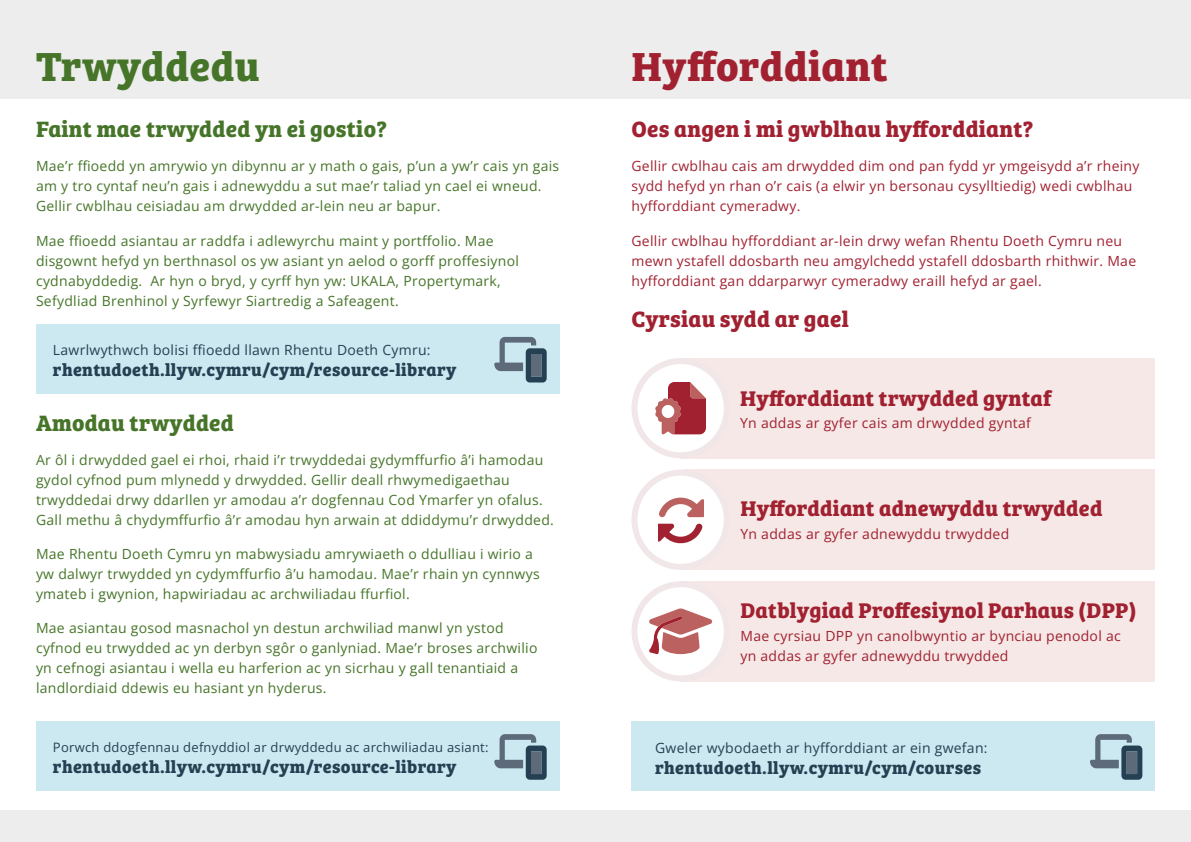
<style>
.page{position:relative;width:1191px;height:842px;background:#fff}
.page>*{position:absolute;margin:0;border:0;box-sizing:border-box;transform-origin:0 0}
.t1{font:700 42px "Bree Serif";letter-spacing:.01em;color:#a12131}
.t2{font:700 42px "Bree Serif";letter-spacing:.01em;color:#467529}
.t3{font:700 23px "Bree Serif";letter-spacing:.01em;color:#a12131}
.t4{font:700 23px "Bree Serif";letter-spacing:.01em;color:#467529}
.t5{font:700 22px "Bree Serif";letter-spacing:.01em;color:#a12131}
.t6{font:700 18px "Bree Serif";letter-spacing:.02em;color:#254052}
.t7{font:14px/20px "Open Sans";letter-spacing:.02em;color:#467529}
.t8{font:14px/20px "Open Sans";letter-spacing:.02em;color:#a12131}
.t9{font:14px "Open Sans";letter-spacing:.02em;color:#254052}
.t10{font:13px "Open Sans";letter-spacing:.02em;color:#254052}
</style>
<div class="page">
<div style="left:631px;top:722px;width:524px;height:69px;background:#cce9f2"></div>
<svg style="left:1090px;top:734px;width:52px;height:46px"></svg>
<div style="left:0;top:0;width:1191px;height:99px;background:#ededed"></div>
<div style="left:0;top:811px;width:1191px;height:31px;background:#ededed"></div>
<div style="left:36px;top:722px;width:523px;height:69px;background:#cce9f2"></div>
<svg style="left:494px;top:734px;width:52px;height:46px"></svg>
<div style="left:680px;top:358px;width:475px;height:100px;background:#f5e8e6"></div>
<div style="left:634px;top:361px;width:93px;height:94px;background:#fff;border-radius:50%"></div>
<div style="left:631px;top:358px;width:99px;height:100px;border:6px solid #f2e7e8;border-radius:50%"></div>
<svg style="left:655px;top:382px;width:51px;height:52px"></svg>
<div style="left:683px;top:470px;width:472px;height:100px;background:#f5e8e6"></div>
<div style="left:634px;top:473px;width:93px;height:94px;background:#fff;border-radius:50%"></div>
<div style="left:631px;top:470px;width:99px;height:100px;border:6px solid #f2e7e8;border-radius:50%"></div>
<svg style="left:658px;top:523px;width:45px;height:20px"></svg>
<svg style="left:659px;top:498px;width:44px;height:19px"></svg>
<div style="left:680px;top:581px;width:475px;height:100px;background:#f5e8e6"></div>
<div style="left:634px;top:584px;width:93px;height:94px;background:#fff;border-radius:50%"></div>
<div style="left:631px;top:581px;width:99px;height:100px;border:6px solid #f2e7e8;border-radius:50%"></div>
<svg style="left:649px;top:608px;width:63px;height:46px"></svg>
<div style="left:36px;top:324px;width:523px;height:70px;background:#cce9f2"></div>
<svg style="left:494px;top:336px;width:52px;height:46px"></svg>
<h1 class="t2" style="left:36px;top:34px;width:225px">Trwyddedu</h1>
<h2 class="t4" style="left:36px;top:111px;width:352px">Faint mae trwydded yn ei gostio?</h2>
<p class="t7" style="left:36px;top:156px;width:525px">Mae’r ffioedd yn amrywio yn dibynnu ar y math o gais, p’un a yw’r cais yn gais am y tro cyntaf neu’n gais i adnewyddu a sut mae’r taliad yn cael ei wneud.<br>Gellir cwblhau ceisiadau am drwydded ar-lein neu ar bapur.</p>
<p class="t7" style="left:36px;top:230px;width:484px">Mae ffioedd asiantau ar raddfa i adlewyrchu maint y portffolio. Mae disgownt hefyd yn berthnasol os yw asiant yn aelod o gorff proffesiynol cydnabyddedig. Ar hyn o bryd, y cyrff hyn yw: UKALA, Propertymark, Sefydliad Brenhinol y Syrfewyr Siartredig a Safeagent.</p>
<p class="t9" style="left:53px;top:340px;width:379px">Lawrlwythwch bolisi ffioedd llawn Rhentu Doeth Cymru:</p>
<p class="t6" style="left:53px;top:356px;width:405px">rhentudoeth.llyw.cymru/cym/resource-library</p>
<h2 class="t4" style="left:36px;top:405px;width:199px">Amodau trwydded</h2>
<p class="t7" style="left:36px;top:449px;width:519px">Ar ôl i drwydded gael ei rhoi, rhaid i’r trwyddedai gydymffurfio â’i hamodau gydol cyfnod pum mlynedd y drwydded. Gellir deall rhwymedigaethau trwyddedai drwy ddarllen yr amodau a’r dogfennau Cod Ymarfer yn ofalus.<br>Gall methu â chydymffurfio â’r amodau hyn arwain at ddiddymu’r drwydded.</p>
<p class="t7" style="left:36px;top:544px;width:505px">Mae Rhentu Doeth Cymru yn mabwysiadu amrywiaeth o ddulliau i wirio a yw dalwyr trwydded yn cydymffurfio â’u hamodau. Mae’r rhain yn cynnwys ymateb i gwynion, hapwiriadau ac archwiliadau ffurfiol.</p>
<p class="t7" style="left:36px;top:618px;width:503px">Mae asiantau gosod masnachol yn destun archwiliad manwl yn ystod cyfnod eu trwydded ac yn derbyn sgôr o ganlyniad. Mae’r broses archwilio yn cefnogi asiantau i wella eu harferion ac yn sicrhau y gall tenantiaid a landlordiaid ddewis eu hasiant yn hyderus.</p>
<p class="t10" style="left:53px;top:739px;width:437px">Porwch ddogfennau defnyddiol ar drwyddedu ac archwiliadau asiant:</p>
<p class="t6" style="left:53px;top:753px;width:405px">rhentudoeth.llyw.cymru/cym/resource-library</p>
<h1 class="t1" style="left:631px;top:34px;width:258px">Hyfforddiant</h1>
<h2 class="t3" style="left:631px;top:111px;width:403px">Oes angen i mi gwblhau hyfforddiant?</h2>
<p class="t8" style="left:631px;top:156px;width:509px">Gellir cwblhau cais am drwydded dim ond pan fydd yr ymgeisydd a’r rheiny sydd hefyd yn rhan o’r cais (a elwir yn bersonau cysylltiedig) wedi cwblhau hyfforddiant cymeradwy.</p>
<p class="t8" style="left:631px;top:230px;width:506px">Gellir cwblhau hyfforddiant ar-lein drwy wefan Rhentu Doeth Cymru neu mewn ystafell ddosbarth neu amgylchedd ystafell ddosbarth rhithwir. Mae hyfforddiant gan ddarparwyr cymeradwy eraill hefyd ar gael.</p>
<h2 class="t3" style="left:631px;top:301px;width:219px">Cyrsiau sydd ar gael</h2>
<h3 class="t5" style="left:740px;top:381px;width:313px">Hyfforddiant trwydded gyntaf</h3>
<p class="t8" style="left:740px;top:413px;width:292px">Yn addas ar gyfer cais am drwydded gyntaf</p>
<h3 class="t5" style="left:740px;top:491px;width:363px">Hyfforddiant adnewyddu trwydded</h3>
<p class="t8" style="left:740px;top:524px;width:270px">Yn addas ar gyfer adnewyddu trwydded</p>
<h3 class="t5" style="left:740px;top:593px;width:397px">Datblygiad Proffesiynol Parhaus (DPP)</h3>
<p class="t8" style="left:740px;top:625px;width:382px">Mae cyrsiau DPP yn canolbwyntio ar bynciau penodol ac yn addas ar gyfer adnewyddu trwydded</p>
<p class="t9" style="left:655px;top:738px;width:334px">Gweler wybodaeth ar hyfforddiant ar ein gwefan:</p>
<p class="t6" style="left:655px;top:753px;width:327px">rhentudoeth.llyw.cymru/cym/courses</p>
</div>
